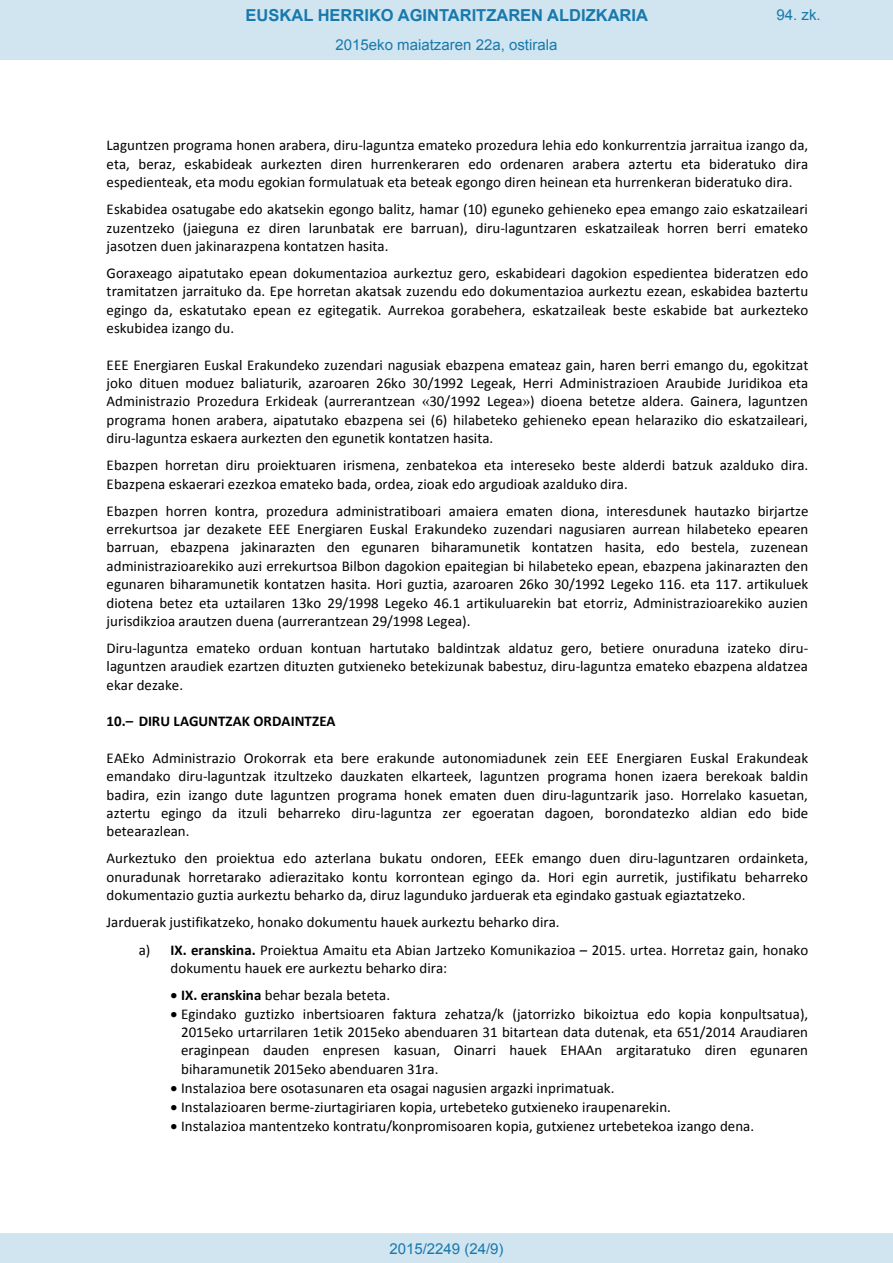
<style>
.page{position:relative;width:893px;height:1263px;background:#fff}
.page>*{position:absolute;margin:0;border:0;box-sizing:border-box;transform-origin:0 0}
.t1{font:700 16.5px "Arial";color:#1879ad}
.t2{font:15px/18.3px "Calibri";letter-spacing:.005em;color:#000;text-align:justify}
.Paginacion_Centro{font:15px "Arial";color:#1879ad}
.t3{font:700 15px "Calibri";color:#000}
.s1{font-family:"Times New Roman"}
.s2{font-weight:700}
</style>
<div class="page">
<div style="left:0;top:0;width:893px;height:60px;background:#d0e5f0"></div>
<div style="left:0;top:1233px;width:893px;height:30px;background:#d0e5f0"></div>
<p class="t1" style="left:246px;top:4px;width:404px">EUSKAL HERRIKO AGINTARITZAREN ALDIZKARIA</p>
<p class="Paginacion_Centro" style="left:776px;top:5px;width:46px">94. zk.</p>
<p class="Paginacion_Centro" style="left:336px;top:35px;width:223px">2015eko maiatzaren 22a, ostirala</p>
<p class="t2" style="left:107px;top:136px;width:703px">Laguntzen programa honen arabera, diru-laguntza emateko prozedura lehia edo konkurrentzia jarraitua izango da, eta, beraz, eskabideak aurkezten diren hurrenkeraren edo ordenaren arabera aztertu eta bideratuko dira espedienteak, eta modu egokian formulatuak eta beteak egongo diren heinean eta hurrenkeran bideratuko dira.</p>
<p class="t2" style="left:107px;top:200px;width:703px">Eskabidea osatugabe edo akatsekin egongo balitz, hamar (10) eguneko gehieneko epea emango zaio eskatzaileari zuzentzeko (jaieguna ez diren larunbatak ere barruan), diru-laguntzaren eskatzaileak horren berri emateko jasotzen duen jakinarazpena kontatzen hasita.</p>
<p class="t2" style="left:107px;top:264px;width:703px">Goraxeago aipatutako epean dokumentazioa aurkeztuz gero, eskabideari dagokion espedientea bideratzen edo tramitatzen jarraituko da. Epe horretan akatsak zuzendu edo dokumentazioa aurkeztu ezean, eskabidea baztertu egingo da, eskatutako epean ez egitegatik. Aurrekoa gorabehera, eskatzaileak beste eskabide bat aurkezteko eskubidea izango du.</p>
<p class="t2" style="left:107px;top:356px;width:703px">EEE Energiaren Euskal Erakundeko zuzendari nagusiak ebazpena emateaz gain, haren berri emango du, egokitzat joko dituen moduez baliaturik, azaroaren 26ko 30/1992 Legeak, Herri Administrazioen Araubide Juridikoa eta Administrazio Prozedura Erkideak (aurrerantzean <span class="s1">«</span>30/1992 Legea<span class="s1">»</span>) dioena betetze aldera. Gainera, laguntzen programa honen arabera, aipatutako ebazpena sei (6) hilabeteko gehieneko epean helaraziko dio eskatzaileari, diru-laguntza eskaera aurkezten den egunetik kontatzen hasita.</p>
<p class="t2" style="left:107px;top:456px;width:703px">Ebazpen horretan diru proiektuaren irismena, zenbatekoa eta intereseko beste alderdi batzuk azalduko dira.<br>Ebazpena eskaerari ezezkoa emateko bada, ordea, zioak edo argudioak azalduko dira.</p>
<p class="t2" style="left:107px;top:502px;width:703px">Ebazpen horren kontra, prozedura administratiboari amaiera ematen diona, interesdunek hautazko birjartze errekurtsoa jar dezakete EEE Energiaren Euskal Erakundeko zuzendari nagusiaren aurrean hilabeteko epearen barruan, ebazpena jakinarazten den egunaren biharamunetik kontatzen hasita, edo bestela, zuzenean administrazioarekiko auzi errekurtsoa Bilbon dagokion epaitegian bi hilabeteko epean, ebazpena jakinarazten den egunaren biharamunetik kontatzen hasita. Hori guztia, azaroaren 26ko 30/1992 Legeko 116. eta 117. artikuluek diotena betez eta uztailaren 13ko 29/1998 Legeko 46.1 artikuluarekin bat etorriz, Administrazioarekiko auzien jurisdikzioa arautzen duena (aurrerantzean 29/1998 Legea).</p>
<p class="t2" style="left:107px;top:639px;width:703px">Diru-laguntza emateko orduan kontuan hartutako baldintzak aldatuz gero, betiere onuraduna izateko diru&shy;laguntzen araudiek ezartzen dituzten gutxieneko betekizunak babestuz, diru-laguntza emateko ebazpena aldatzea ekar dezake.</p>
<p class="t3" style="left:107px;top:712px;width:230px">10.– DIRU LAGUNTZAK ORDAINTZEA</p>
<p class="t2" style="left:107px;top:749px;width:703px">EAEko Administrazio Orokorrak eta bere erakunde autonomiadunek zein EEE Energiaren Euskal Erakundeak emandako diru-laguntzak itzultzeko dauzkaten elkarteek, laguntzen programa honen izaera berekoak baldin badira, ezin izango dute laguntzen programa honek ematen duen diru-laguntzarik jaso. Horrelako kasuetan, aztertu egingo da itzuli beharreko diru-laguntza zer egoeratan dagoen, borondatezko aldian edo bide betearazlean.</p>
<p class="t2" style="left:107px;top:849px;width:703px">Aurkeztuko den proiektua edo azterlana bukatu ondoren, EEEk emango duen diru-laguntzaren ordainketa, onuradunak horretarako adierazitako kontu korrontean egingo da. Hori egin aurretik, justifikatu beharreko dokumentazio guztia aurkeztu beharko da, diruz lagunduko jarduerak eta egindako gastuak egiaztatzeko.</p>
<p class="t2" style="left:139px;top:909px;width:671px;line-height:27.3px;text-indent:-32px">Jarduerak justifikatzeko, honako dokumentu hauek aurkeztu beharko dira.<br>a) <span class="s2">IX. eranskina.</span> Proiektua Amaitu eta Abian Jartzeko Komunikazioa – 2015. urtea. Horretaz gain, honako</p>
<p class="t2" style="left:171px;top:959px;width:278px">dokumentu hauek ere aurkeztu beharko dira:</p>
<p class="t2" style="left:171px;top:986px;width:221px">• <span class="s2">IX. eranskina</span> behar bezala beteta.</p>
<p class="t2" style="left:181px;top:1005px;width:629px;text-indent:-11px">• Egindako guztizko inbertsioaren faktura zehatza/k (jatorrizko bikoiztua edo kopia konpultsatua), 2015eko urtarrilaren 1etik 2015eko abenduaren 31 bitartean data dutenak, eta 651/2014 Araudiaren eraginpean dauden enpresen kasuan, Oinarri hauek EHAAn argitaratuko diren egunaren biharamunetik 2015eko abenduaren 31ra.</p>
<p class="t2" style="left:171px;top:1079px;width:445px">• Instalazioa bere osotasunaren eta osagai nagusien argazki inprimatuak.</p>
<p class="t2" style="left:171px;top:1098px;width:502px">• Instalazioaren berme-ziurtagiriaren kopia, urtebeteko gutxieneko iraupenarekin.</p>
<p class="t2" style="left:170px;top:1117px;width:585px">• Instalazioa mantentzeko kontratu/konpromisoaren kopia, gutxienez urtebetekoa izango dena.</p>
<p class="Paginacion_Centro" style="left:389px;top:1238px;width:116px">2015/2249 (24/9)</p>
</div>
